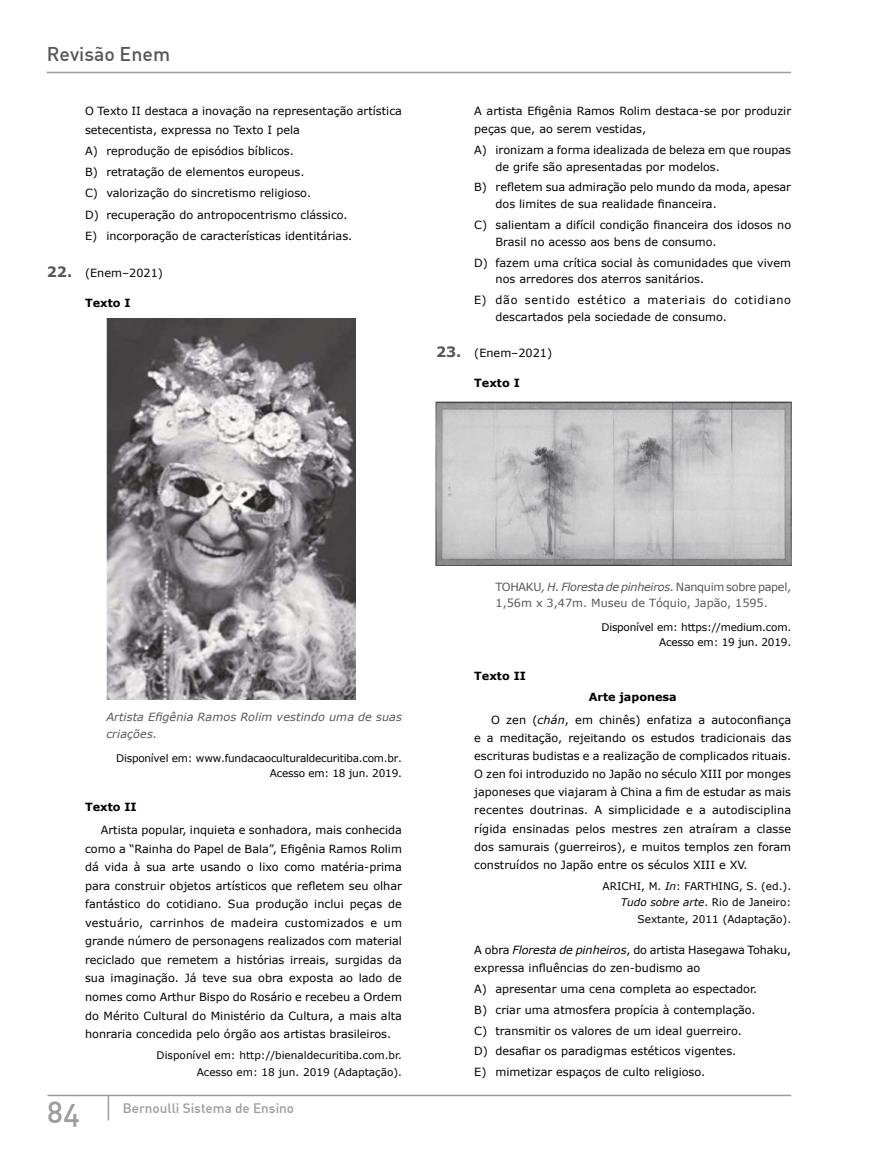
<style>
.page{position:relative;width:872px;height:1170px;background:#fff}
.page>*{position:absolute;margin:0;border:0;box-sizing:border-box;transform-origin:0 0}
.t1{font:500 30px "DIN Alternate";color:#9d9d9c}
.t2{font:500 19.5px "DIN";color:#575756}
.t3{font:500 13.5px "DIN Alternate";color:#9d9d9c}
.t4{font:11.25px/18.6px "Verdana";color:#000}
.t5{font:11.25px/16.6px "Verdana";color:#575756}
.t6{font:11.25px/16.6px "Verdana";letter-spacing:.06em;color:#000}
.t7{font:italic 11.25px/17.1px "Verdana";letter-spacing:.01em;color:#575756}
.t8{font:700 11.25px "Verdana";color:#000}
.t9{font:10.5px/16.6px "Verdana";letter-spacing:-.005em;color:#000;text-align:right}
.s1{font-weight:700;font-size:14.25px;color:#575756}
.s2{font-style:italic}
.s3{font-weight:700}
</style>
<div class="page">
<hr style="left:47px;top:72px;width:744px;height:1px;background:#9d9d9c">
<svg style="left:108px;top:1096px;width:1px;height:24px"></svg>
<hr style="left:47px;top:1094px;width:744px;height:2px;background:#9d9d9c">
<img style="left:106px;top:318px;width:250px;height:381px">
<img style="left:435px;top:402px;width:356px;height:163px">
<h2 class="t2" style="left:47px;top:41px;width:125px">Revisão Enem</h2>
<p class="t4" style="left:85px;top:101px;width:318px">O Texto II destaca a inovação na representação artística setecentista, expressa no Texto I pela</p>
<p class="t4" style="left:85px;top:140px;width:269px;line-height:21.3px">A) reprodução de episódios bíblicos.<br>B) retratação de elementos europeus.<br>C) valorização do sincretismo religioso.<br>D) recuperação do antropocentrismo clássico.<br>E) incorporação de características identitárias.</p>
<p class="t4" style="left:47px;top:264px;width:118px"><span class="s1">22.</span> (Enem–2021)</p>
<p class="t8" style="left:85px;top:295px;width:47px">Texto I</p>
<p class="t4" style="left:474px;top:102px;width:318px;line-height:18.1px">A artista Efigênia Ramos Rolim destaca-se por produzir peças que, ao serem vestidas,</p>
<p class="t4" style="left:495px;top:141px;width:297px;line-height:16.6px;text-indent:-21px">A) ironizam a forma idealizada de beleza em que roupas de grife são apresentadas por modelos.</p>
<p class="t4" style="left:495px;top:179px;width:297px;line-height:16.6px;text-indent:-21px">B) refletem sua admiração pelo mundo da moda, apesar dos limites de sua realidade financeira.</p>
<p class="t4" style="left:495px;top:216px;width:297px;line-height:16.6px;text-indent:-21px">C) salientam a difícil condição financeira dos idosos no<br>Brasil no acesso aos bens de consumo.</p>
<p class="t4" style="left:495px;top:254px;width:297px;line-height:16.6px;text-indent:-21px">D) fazem uma crítica social às comunidades que vivem nos arredores dos aterros sanitários.</p>
<p class="t6" style="left:495px;top:291px;width:297px;text-indent:-21px">E) dão sentido estético a materiais do cotidiano descartados pela sociedade de consumo.</p>
<p class="t4" style="left:436px;top:344px;width:118px"><span class="s1">23.</span> (Enem–2021)</p>
<p class="t8" style="left:474px;top:374px;width:47px">Texto I</p>
<p class="t7" style="left:106px;top:707px;width:297px">Artista Efigênia Ramos Rolim vestindo uma de suas criações.</p>
<p class="t9" style="left:116px;top:749px;width:287px;line-height:15.6px">Disponível em: www.fundacaoculturaldecuritiba.com.br.<br>Acesso em: 18 jun. 2019.</p>
<p class="t8" style="left:85px;top:799px;width:53px">Texto II</p>
<p class="t4" style="left:85px;top:820px;width:318px;text-align:justify;text-indent:16px">Artista popular, inquieta e sonhadora, mais conhecida como a “Rainha do Papel de Bala”, Efigênia Ramos Rolim dá vida à sua arte usando o lixo como matéria-prima para construir objetos artísticos que refletem seu olhar fantástico do cotidiano. Sua produção inclui peças de vestuário, carrinhos de madeira customizados e um grande número de personagens realizados com material reciclado que remetem a histórias irreais, surgidas da sua imaginação. Já teve sua obra exposta ao lado de nomes como Arthur Bispo do Rosário e recebeu a Ordem do Mérito Cultural do Ministério da Cultura, a mais alta honraria concedida pelo órgão aos artistas brasileiros.</p>
<p class="t9" style="left:157px;top:1046px;width:247px;line-height:17.1px">Disponível em: http://bienaldecuritiba.com.br.<br>Acesso em: 18 jun. 2019 (Adaptação).</p>
<h1 class="t1" style="left:47px;top:1093px;width:35px">84</h1>
<p class="t3" style="left:123px;top:1099px;width:173px">Bernoulli Sistema de Ensino</p>
<p class="t5" style="left:495px;top:578px;width:297px">TOHAKU<span class="s2">, H. Floresta de pinheiros.</span> Nanquim sobre papel,<br>1,56m x 3,47m. Museu de Tóquio, Japão, 1595.</p>
<p class="t9" style="left:601px;top:619px;width:191px;line-height:15.1px">Disponível em: https://medium.com.<br>Acesso em: 19 jun. 2019.</p>
<p class="t8" style="left:474px;top:667px;width:53px">Texto II</p>
<p class="t4" style="left:491px;top:686px;width:301px;line-height:22.4px;text-indent:97px"><span class="s3">Arte japonesa<br></span>O zen (<span class="s2">chán</span>, em chinês) enfatiza a autoconfiança</p>
<p class="t4" style="left:474px;top:728px;width:318px;line-height:18.1px;text-align:justify">e a meditação, rejeitando os estudos tradicionais das escrituras budistas e a realização de complicados rituais.<br>O zen foi introduzido no Japão no século XIII por monges japoneses que viajaram à China a fim de estudar as mais recentes doutrinas. A simplicidade e a autodisciplina rígida ensinadas pelos mestres zen atraíram a classe dos samurais (guerreiros), e muitos templos zen foram construídos no Japão entre os séculos XIII e XV.</p>
<p class="t9" style="left:602px;top:877px;width:190px">ARICHI, M. <span class="s2">In</span>: FARTHING, S. (ed.).<br><span class="s2">Tudo sobre arte</span>. Rio de Janeiro:<br>Sextante, 2011 (Adaptação).</p>
<p class="t4" style="left:474px;top:940px;width:318px;line-height:18.1px">A obra <span class="s2">Floresta de pinheiros</span>, do artista Hasegawa Tohaku, expressa influências do zen-budismo ao</p>
<p class="t4" style="left:474px;top:978px;width:284px;line-height:20.9px">A) apresentar uma cena completa ao espectador.<br>B) criar uma atmosfera propícia à contemplação.<br>C) transmitir os valores de um ideal guerreiro.<br>D) desafiar os paradigmas estéticos vigentes.<br>E) mimetizar espaços de culto religioso.</p>
</div>
